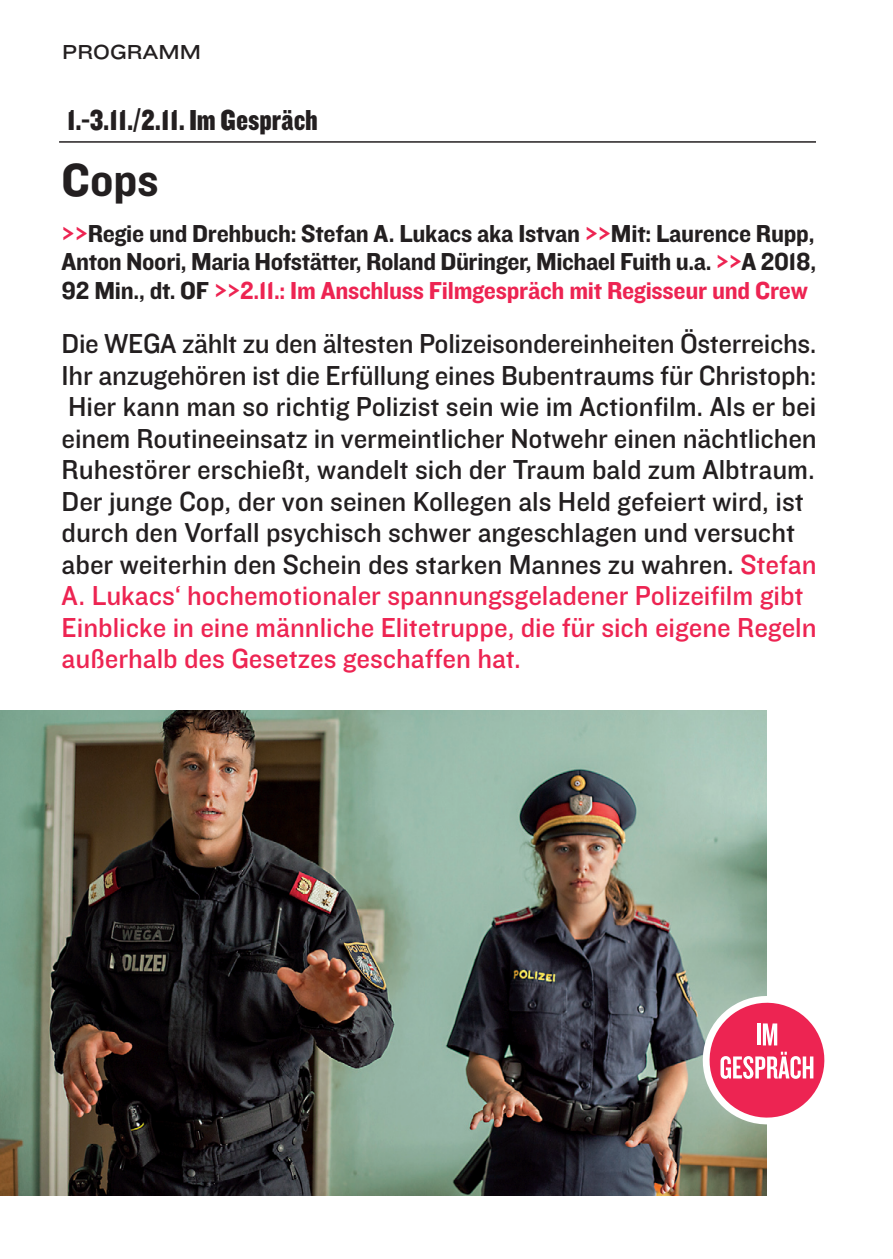
<style>
.page{position:relative;width:893px;height:1259px;background:#fff}
.page>*{position:absolute;margin:0;border:0;box-sizing:border-box;transform-origin:0 0}
.t1{font:48px "Knockout HTF51 Middleweight";color:#231f20}
.t2{font:30px "Knockout HTF70 Full Welterwt";color:#231f20}
.t3{font:28.5px/31.5px "Knockout HTF31 Junior Middlewt";color:#231f20}
.t4{font:25.5px/28.5px "Knockout HTF51 Middleweight";letter-spacing:-.01em;color:#231f20;text-align:justify}
.t5{font:21px "Knockout HTF33 Junior Heviwt";color:#231f20}
.s1{color:#ed2452}
</style>
<div class="page">
<hr style="left:59px;top:141px;width:757px;height:2px;background:#231f20">
<img style="left:0;top:710px;width:767px;height:485px">
<svg style="left:694px;top:987px;width:131px;height:146px"></svg>
<p class="t5" style="left:62px;top:45px;width:140px">PROGRAMM</p>
<p class="t2" style="left:67px;top:110px;width:253px">1.-3.11./2.11. Im Gespräch</p>
<h1 class="t1" style="left:62px;top:164px;width:98px">Cops</h1>
<p class="t4" style="left:62px;top:221px;width:756px"><span class="s1">&gt;&gt;</span>Regie und Drehbuch: Stefan A. Lukacs aka Istvan <span class="s1">&gt;&gt;</span>Mit: Laurence Rupp, Anton Noori, Maria Hofstätter, Roland Düringer, Michael Fuith u.a. <span class="s1">&gt;&gt;</span>A 2018, 92 Min., dt. OF <span class="s1">&gt;&gt;2.11.: Im Anschluss Filmgespräch mit Regisseur und Crew</span></p>
<p class="t3" style="left:62px;top:330px;width:757px">Die WEGA zählt zu den ältesten Polizeisondereinheiten Österreichs.<br>Ihr anzugehören ist die Erfüllung eines Bubentraums für Christoph:<br>Hier kann man so richtig Polizist sein wie im Actionfilm. Als er bei einem Routineeinsatz in vermeintlicher Notwehr einen nächtlichen Ruhestörer erschießt, wandelt sich der Traum bald zum Albtraum.<br>Der junge Cop, der von seinen Kollegen als Held gefeiert wird, ist durch den Vorfall psychisch schwer angeschlagen und versucht aber weiterhin den Schein des starken Mannes zu wahren. <span class="s1">Stefan A. Lukacs‘ hochemotionaler spannungsgeladener Polizeifilm gibt Einblicke in eine männliche Elitetruppe, die für sich eigene Regeln außerhalb des Gesetzes geschaffen hat.</span></p>
</div>
